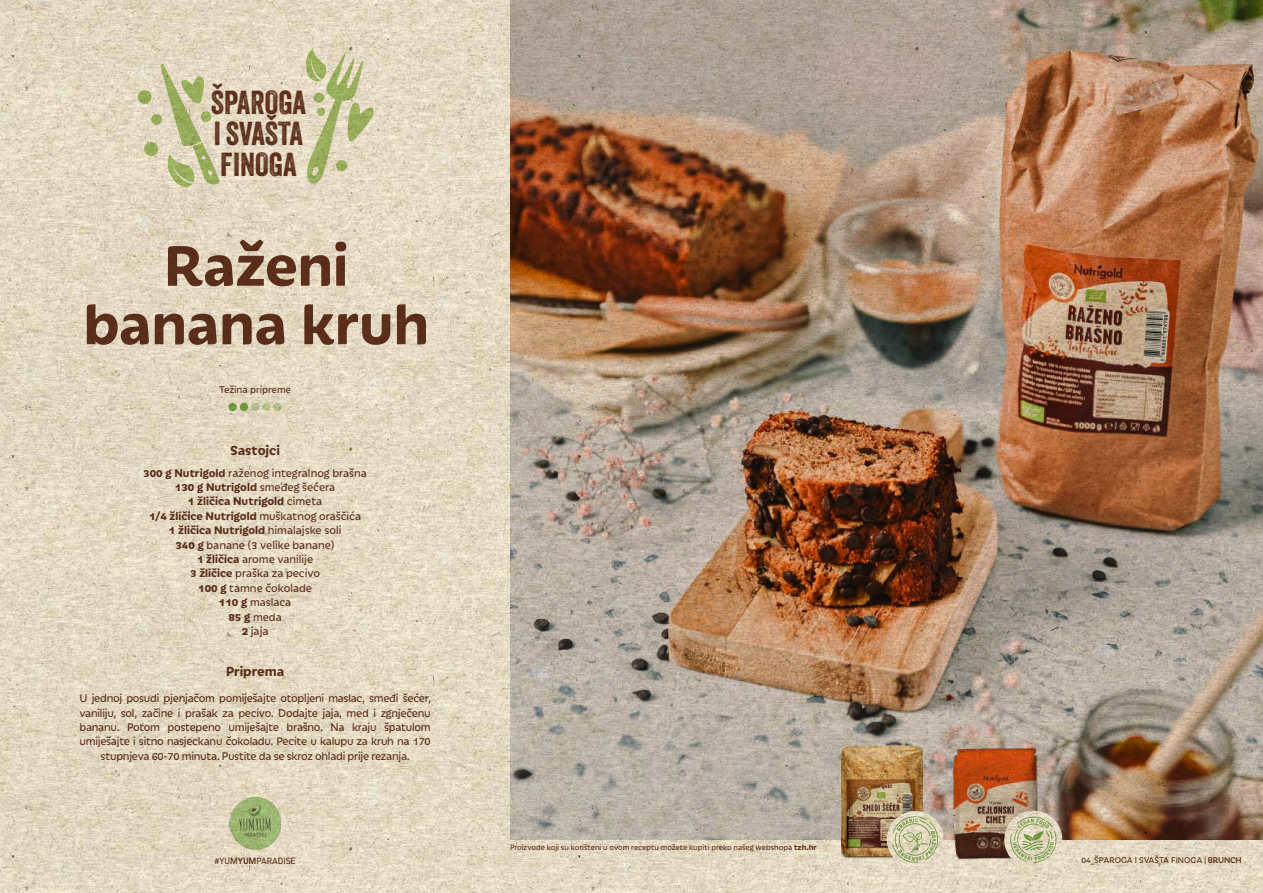
<style>
.page{position:relative;width:1263px;height:893px;background:#fff}
.page>*{position:absolute;margin:0;border:0;box-sizing:border-box;transform-origin:0 0}
.t1{font:700 61.5px/58.5px "Iskra";color:#663724;text-align:center}
.t2{font:32.25px/31.2px "Veneer";color:#663724;text-align:justify}
.t3{font:700 14.25px "Iskra";color:#663724}
.t4{font:12px/14.4px "Iskra";letter-spacing:-.02em;color:#663724;text-align:center}
.t5{font:12px/14.4px "Iskra";color:#663724;text-align:center}
.t6{font:10.5px "Iskra";color:#663724}
.t7{font:9.45px "Kiro";color:#663724}
.t8{font:9px "Iskra";letter-spacing:-.01em;color:#663724}
.t9{font:8.25px "Iskra";color:#663724}
.s1{font-weight:700}
.s2{font-weight:500}
</style>
<div class="page">
<img style="left:0;top:0;width:1263px;height:893px">
<h2 class="t2" style="left:211px;top:86px;width:97px">ŠPAROGA I SVAŠTA FINOGA</h2>
<h1 class="t1" style="left:83px;top:232px;width:347px">Raženi banana kruh</h1>
<p class="t6" style="left:219px;top:383px;width:73px">Težina pripreme</p>
<p class="t3" style="left:230px;top:440px;width:51px">Sastojci</p>
<p class="t5" style="left:143px;top:465px;width:225px"><span class="s1">300 g Nutrigold</span> raženog integralnog brašna<br><span class="s1">130 g Nutrigold</span> smeđeg šećera<br><span class="s1">1 žličica Nutrigold</span> cimeta<br><span class="s1">1/4 žličice Nutrigold</span> muškatnog oraščića<br><span class="s1">1 žličica Nutrigold</span> himalajske soli<br><span class="s1">340 g</span> banane (3 velike banane)<br><span class="s1">1 žličica</span> arome vanilije<br><span class="s1">3 žličice</span> praška za pecivo<br><span class="s1">100 g</span> tamne čokolade<br><span class="s1">110 g</span> maslaca<br><span class="s1">85 g</span> meda<br><span class="s1">2</span> jaja</p>
<p class="t3" style="left:226px;top:661px;width:60px">Priprema</p>
<p class="t4" style="left:80px;top:690px;width:353px">U jednoj posudi pjenjačom pomiješajte otopljeni maslac, smeđi šećer, vaniliju, sol, začine i prašak za pecivo. Dodajte jaja, med i zgnječenu bananu. Potom postepeno umiješajte brašno. Na kraju špatulom umiješajte i sitno nasjeckanu čokoladu. Pecite u kalupu za kruh na 170 stupnjeva 60-70 minuta. Pustite da se skroz ohladi prije rezanja.</p>
<p class="t9" style="left:510px;top:842px;width:308px">Proizvode koji su korišteni u ovom receptu možete kupiti preko našeg webshopa <span class="s1">tzh.hr</span></p>
<p class="t7" style="left:214px;top:855px;width:83px">#YUM<span class="s1">YUM</span>PARADISE</p>
<p class="t8" style="left:1081px;top:854px;width:162px">04_ŠPAROGA I SVAŠTA FINOGA | <span class="s2">BRUNCH</span></p>
</div>
